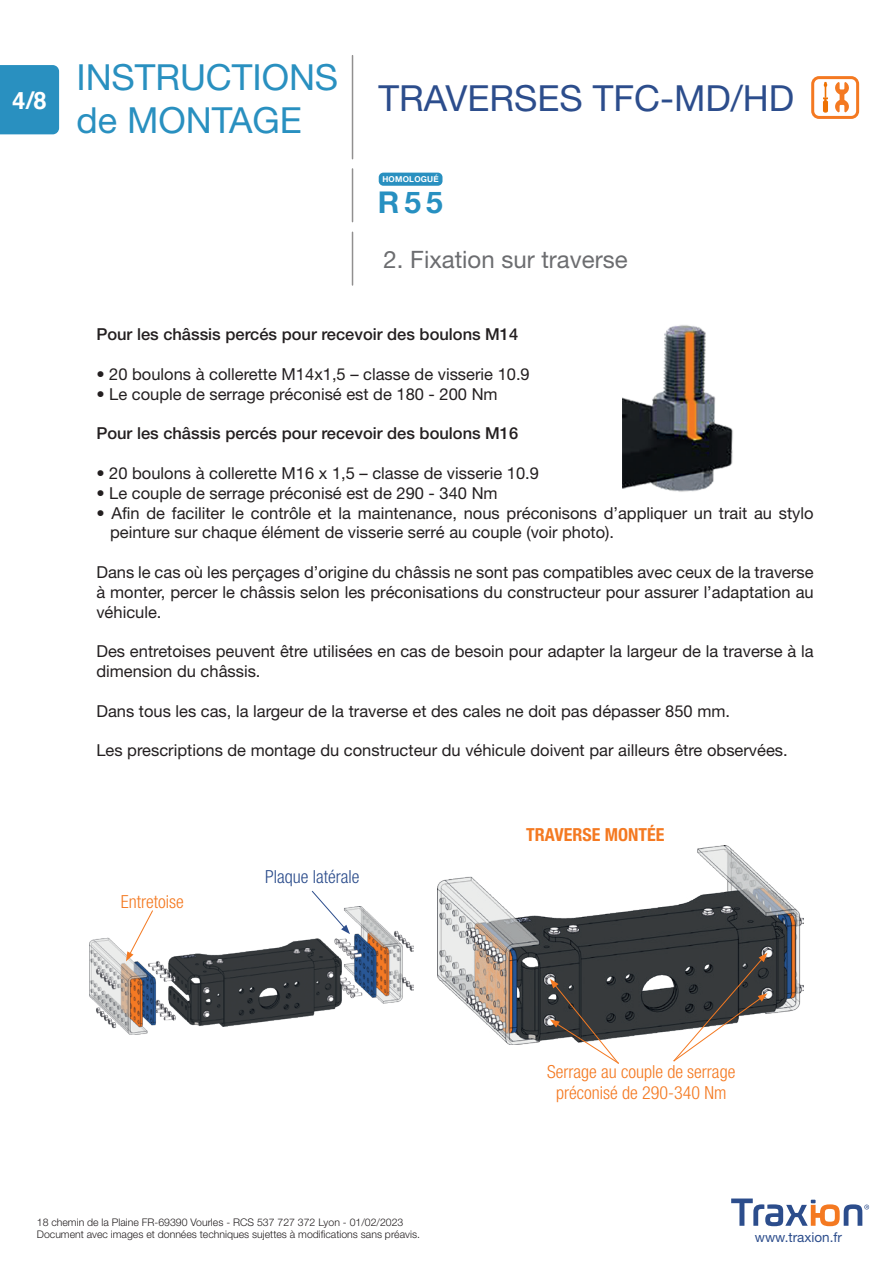
<style>
.page{position:relative;width:893px;height:1263px;background:#fff}
.page>*{position:absolute;margin:0;border:0;box-sizing:border-box;transform-origin:0 0}
.t1{font:36px "Helvetica Neue";color:#2990c0}
.t2{font:36px "Helvetica Neue";color:#2c4d8c}
.t3{font:700 29.85px "Helvetica Neue";color:#2790c1}
.t4{font:24px "Helvetica Neue";color:#6c6d70}
.t5{font:700 24px "Helvetica";color:#fff}
.t6{font:300 condensed 18px "Helvetica Neue";color:#f47921}
.t7{font:300 condensed 18px "Helvetica Neue";color:#2c4d8c}
.t8{font:700 condensed 18px "Helvetica Neue";color:#f47921}
.t9{font:16.5px/19.8px "Helvetica Neue";color:#231f20}
.t10{font:500 16.5px "Helvetica Neue";color:#231f20}
.t11{font:13.5px "Helvetica Neue";color:#2c4d8c}
.t12{font:300 10.5px/12.6px "Helvetica Neue";color:#231f20}
.t13{font:700 8.1px "Helvetica Neue";letter-spacing:.03em;color:#fff}
</style>
<div class="page">
<svg style="left:731px;top:1198px;width:138px;height:28px"></svg>
<div style="left:0;top:65px;width:59px;height:69px;background:#2990c0"></div>
<hr style="left:352px;top:56px;width:1px;height:103px;background:#231f20">
<hr style="left:352px;top:169px;width:1px;height:53px;background:#231f20">
<hr style="left:352px;top:232px;width:1px;height:53px;background:#231f20">
<div style="left:379px;top:173px;width:63px;height:13px;background:#2990c0;border-radius:5px"></div>
<img style="left:623px;top:325px;width:110px;height:167px">
<img style="left:89px;top:906px;width:325px;height:128px">
<img style="left:438px;top:845px;width:366px;height:200px">
<svg style="left:311px;top:890px;width:39px;height:44px"></svg>
<svg style="left:550px;top:979px;width:70px;height:85px"></svg>
<svg style="left:126px;top:909px;width:28px;height:52px"></svg>
<svg style="left:673px;top:953px;width:94px;height:109px"></svg>
<svg style="left:835px;top:82px;width:14px;height:31px"></svg>
<svg style="left:823px;top:82px;width:5px;height:31px"></svg>
<div style="left:811px;top:76px;width:48px;height:43px;border:3px solid #f47921;border-radius:6px"></div>
<p class="t5" style="left:12px;top:81px;width:36px">4/8</p>
<p class="t1" style="left:76px;top:56px;width:263px">INSTRUCTIONS</p>
<p class="t1" style="left:76px;top:99px;width:227px">de MONTAGE</p>
<p class="t2" style="left:378px;top:76px;width:417px">TRAVERSES TFC-MD/HD</p>
<p class="t13" style="left:382px;top:175px;width:58px">HOMOLOGUÉ</p>
<p class="t3" style="left:378px;top:184px;width:67px">R55</p>
<p class="t4" style="left:384px;top:245px;width:246px">2. Fixation sur traverse</p>
<p class="t10" style="left:96px;top:325px;width:423px">Pour les châssis percés pour recevoir des boulons M14</p>
<p class="t9" style="left:96px;top:364px;width:435px">• 20 boulons à collerette M14x1,5 – classe de visserie 10.9</p>
<p class="t9" style="left:96px;top:384px;width:403px">• Le couple de serrage préconisé est de 180 - 200 Nm</p>
<p class="t10" style="left:96px;top:424px;width:423px">Pour les châssis percés pour recevoir des boulons M16</p>
<p class="t9" style="left:96px;top:463px;width:444px">• 20 boulons à collerette M16 x 1,5 – classe de visserie 10.9</p>
<p class="t9" style="left:96px;top:483px;width:403px">• Le couple de serrage préconisé est de 290 - 340 Nm</p>
<p class="t9" style="left:110px;top:502px;width:705px;text-indent:-14px">• Afin de faciliter le contrôle et la maintenance, nous préconisons d’appliquer un trait au stylo peinture sur chaque élément de visserie serré au couple (voir photo).</p>
<p class="t9" style="left:96px;top:562px;width:719px;text-align:justify">Dans le cas où les perçages d’origine du châssis ne sont pas compatibles avec ceux de la traverse à monter, percer le châssis selon les préconisations du constructeur pour assurer l’adaptation au véhicule.</p>
<p class="t9" style="left:96px;top:641px;width:719px">Des entretoises peuvent être utilisées en cas de besoin pour adapter la largeur de la traverse à la dimension du châssis.</p>
<p class="t9" style="left:96px;top:700px;width:635px">Dans tous les cas, la largeur de la traverse et des cales ne doit pas dépasser 850 mm.</p>
<p class="t9" style="left:96px;top:740px;width:693px">Les prescriptions de montage du constructeur du véhicule doivent par ailleurs être observées.</p>
<p class="t6" style="left:121px;top:891px;width:64px">Entretoise</p>
<p class="t7" style="left:265px;top:866px;width:96px">Plaque latérale</p>
<p class="t8" style="left:526px;top:824px;width:140px">TRAVERSE MONTÉE</p>
<p class="t6" style="left:547px;top:1061px;width:190px">Serrage au couple de serrage</p>
<p class="t6" style="left:556px;top:1083px;width:172px">préconisé de 290-340 Nm</p>
<p class="t12" style="left:37px;top:1215px;width:385px">18 chemin de la Plaine FR-69390 Vourles - RCS 537 727 372 Lyon - 01/02/2023<br>Document avec images et données techniques sujettes à modifications sans préavis.</p>
<p class="t11" style="left:755px;top:1229px;width:89px">www.traxion.fr</p>
</div>
